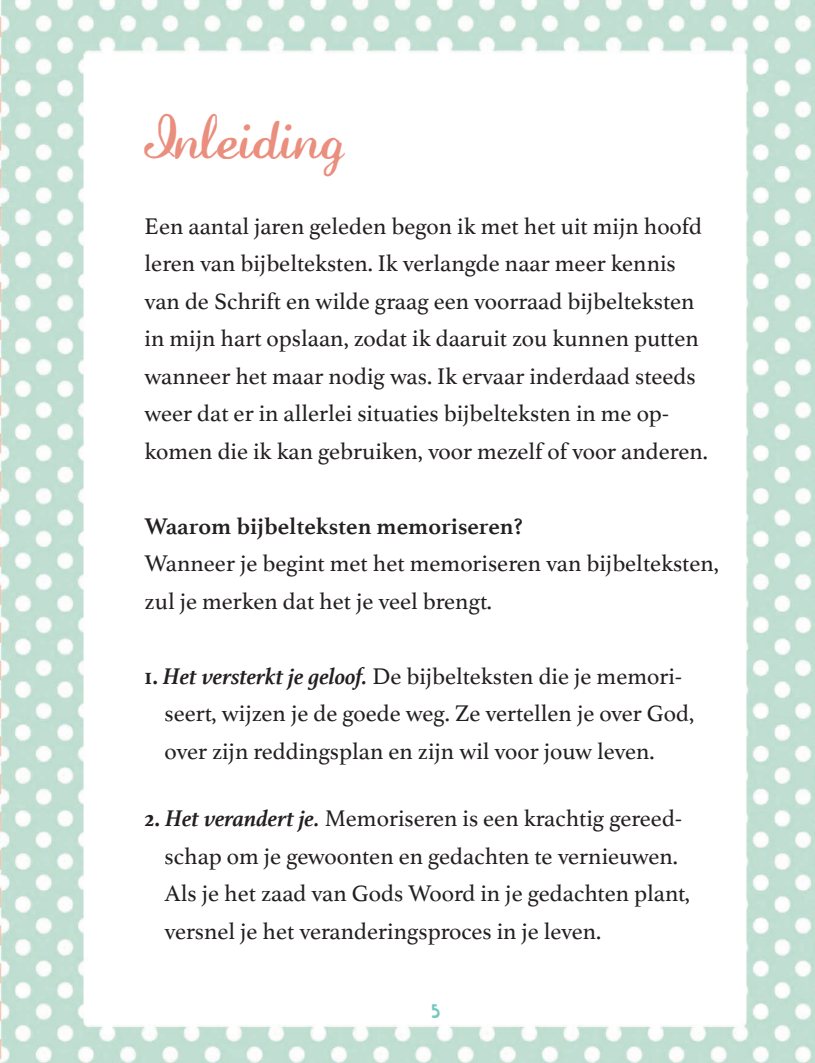
<style>
.page{position:relative;width:815px;height:1063px;background:#fff}
.page>*{position:absolute;margin:0;border:0;box-sizing:border-box;transform-origin:0 0}
.t1{font:45px "Lauren Script";color:#ea8e7e}
.t2{font:27.5px "Anonim Round";color:#72c9bf}
.t3{font:23.75px/37.5px "Athelas";color:#231f20}
.t4{font:700 23.75px "Athelas";color:#231f20}
.s1{font-weight:700}
.s2{font-weight:700;font-style:italic}
</style>
<div class="page">
<img style="left:0;top:0;width:815px;height:1063px">
<h1 class="t1" style="left:145px;top:109px;width:201px">Inleiding</h1>
<p class="t3" style="left:145px;top:207px;width:565px">Een aantal jaren geleden begon ik met het uit mijn hoofd leren van bijbelteksten. Ik verlangde naar meer kennis van de Schrift en wilde graag een voorraad bijbelteksten in mijn hart opslaan, zodat ik daaruit zou kunnen putten wanneer het maar nodig was. Ik ervaar inderdaad steeds weer dat er in allerlei situaties bijbelteksten in me op&shy;komen die ik kan gebruiken, voor mezelf of voor anderen.</p>
<p class="t4" style="left:145px;top:507px;width:380px">Waarom bijbelteksten memoriseren?</p>
<p class="t3" style="left:145px;top:544px;width:576px">Wanneer je begint met het memoriseren van bijbelteksten, zul je merken dat het je veel brengt.</p>
<p class="t3" style="left:165px;top:657px;width:531px;text-indent:-20px"><span class="s1">1.</span> <span class="s2">Het versterkt je geloof.</span> De bijbelteksten die je memori&shy;seert, wijzen je de goede weg. Ze vertellen je over God, over zijn reddingsplan en zijn wil voor jouw leven.</p>
<p class="t3" style="left:165px;top:799px;width:527px;text-indent:-20px"><span class="s1">2.</span> <span class="s2">Het verandert je.</span> Memoriseren is een krachtig gereed&shy;schap om je gewoonten en gedachten te vernieuwen.<br>Als je het zaad van Gods Woord in je gedachten plant, versnel je het veranderingsproces in je leven.</p>
<p class="t2" style="left:432px;top:998px;width:10px">5</p>
</div>
